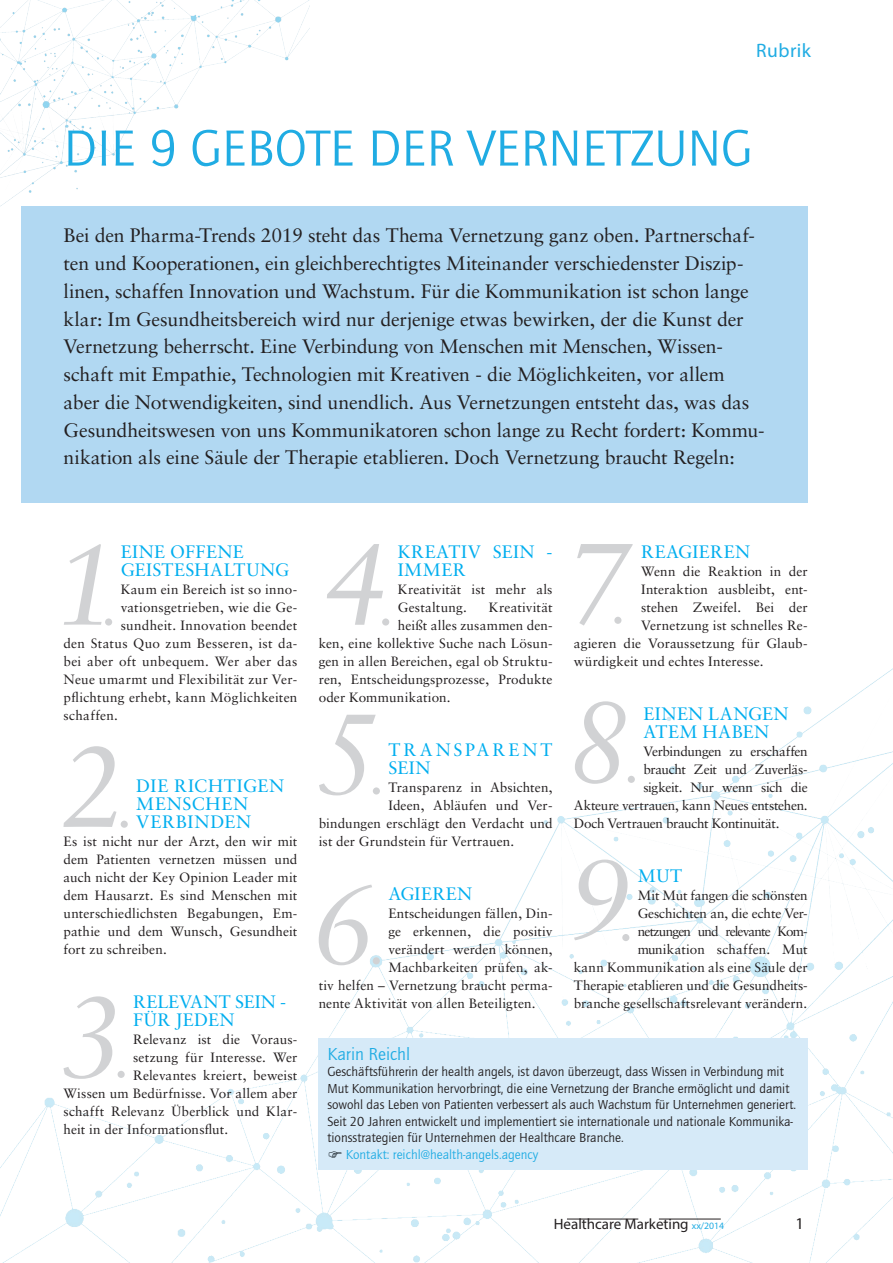
<style>
.page{position:relative;width:893px;height:1263px;background:#fff}
.page>*{position:absolute;margin:0;border:0;box-sizing:border-box;transform-origin:0 0}
.t1{font:52.5px "Quay Itc T";color:#20ace3}
.t2{font:19.5px/27.8px "Sabon LT Std";letter-spacing:-.01em;color:#231f20}
.t3{font:19.5px "Myriad Pro";letter-spacing:.025em;color:#20ace3}
.t4{font:18px/18px "Sabon LT Std";letter-spacing:.025em;color:#00aeef}
.t5{font:18px/18px "Sabon LT Std";letter-spacing:.16em;color:#00aeef}
.t6{font:18px "Quay Itc T";color:#20ace3}
.t7{font:16.5px "Myriad Pro";color:#231f20}
.t8{font:15px "Myriad Pro";color:#231f20}
.t9{font:13.5px/18px "Sabon LT Std";letter-spacing:.005em;color:#231f20;text-align:justify}
.t10{font:13.5px/16.5px "Quay Itc T";color:#231f20}
.t11{font:13.5px "Sabon LT Std";letter-spacing:-.025em;color:#231f20}
.t12{font:13.5px "Sabon LT Std";letter-spacing:.025em;color:#231f20}
.t13{font:13.5px "Sabon LT Std";letter-spacing:-.02em;color:#231f20}
.t14{font:13.5px "Quay Itc T";color:#20ace3}
.s1{font-size:9.75px;color:#20ace3}
</style>
<div class="page">
<img style="left:0;top:668px;width:893px;height:595px">
<img style="left:0;top:0;width:309px;height:206px">
<hr style="left:567px;top:1219px;width:71px;height:1px;background:#231f20">
<hr style="left:659px;top:1219px;width:62px;height:1px;background:#231f20">
<div style="left:21px;top:206px;width:787px;height:297px;background:#b1d8f2"></div>
<div style="left:319px;top:1037px;width:489px;height:132px;background:#d6eaf8"></div>
<svg style="left:63px;top:746px;width:65px;height:82px"></svg>
<svg style="left:319px;top:715px;width:61px;height:80px"></svg>
<svg style="left:319px;top:884px;width:61px;height:81px"></svg>
<svg style="left:577px;top:544px;width:56px;height:81px"></svg>
<svg style="left:575px;top:701px;width:60px;height:83px"></svg>
<svg style="left:574px;top:859px;width:55px;height:82px"></svg>
<svg style="left:64px;top:544px;width:48px;height:81px"></svg>
<svg style="left:63px;top:996px;width:62px;height:83px"></svg>
<svg style="left:327px;top:544px;width:62px;height:81px"></svg>
<h2 class="t3" style="left:756px;top:39px;width:56px">Rubrik</h2>
<h1 class="t1" style="left:63px;top:117px;width:690px">DIE 9 GEBOTE DER VERNETZUNG</h1>
<p class="t2" style="left:64px;top:222px;width:703px">Bei den Pharma-Trends 2019 steht das Thema Vernetzung ganz oben. Partnerschaf&shy;ten und Kooperationen, ein gleichberechtigtes Miteinander verschiedenster Diszip&shy;linen, schaffen Innovation und Wachstum. Für die Kommunikation ist schon lange klar: Im Gesundheitsbereich wird nur derjenige etwas bewirken, der die Kunst der Vernetzung beherrscht. Eine Verbindung von Menschen mit Menschen, Wissen&shy;schaft mit Empathie, Technologien mit Kreativen - die Möglichkeiten, vor allem aber die Notwendigkeiten, sind unendlich. Aus Vernetzungen entsteht das, was das Gesundheitswesen von uns Kommunikatoren schon lange zu Recht fordert: Kommu&shy;nikation als eine Säule der Therapie etablieren. Doch Vernetzung braucht Regeln:</p>
<h3 class="t4" style="left:121px;top:543px;width:170px">EINE OFFENE<br>GEISTESHALTUNG</h3>
<p class="t9" style="left:121px;top:580px;width:178px">Kaum ein Bereich ist so inno-</p>
<p class="t9" style="left:121px;top:598px;width:178px">vationsgetrieben, wie die Ge-</p>
<p class="t9" style="left:121px;top:616px;width:178px">sundheit. Innovation beendet</p>
<p class="t12" style="left:64px;top:635px;width:235px">den Status Quo zum Besseren, ist da-</p>
<p class="t9" style="left:64px;top:652px;width:235px">bei aber oft unbequem. Wer aber das</p>
<p class="t12" style="left:64px;top:671px;width:235px">Neue umarmt und Flexibilität zur Ver-</p>
<p class="t9" style="left:64px;top:688px;width:235px">pflichtung erhebt, kann Möglichkeiten</p>
<p class="t12" style="left:64px;top:707px;width:56px">schaffen.</p>
<h3 class="t4" style="left:136px;top:777px;width:149px">DIE RICHTIGEN<br>MENSCHEN<br>VERBINDEN</h3>
<p class="t9" style="left:64px;top:832px;width:235px">Es ist nicht nur der Arzt, den wir mit dem Patienten vernetzen müssen und auch nicht der Key Opinion Leader mit dem Hausarzt. Es sind Menschen mit unterschiedlichsten Begabungen, Em&shy;pathie und dem Wunsch, Gesundheit fort zu schreiben.</p>
<h3 class="t4" style="left:133px;top:993px;width:155px">RELEVANT SEIN -<br>FÜR JEDEN</h3>
<p class="t9" style="left:133px;top:1030px;width:166px">Relevanz ist die Voraus-</p>
<p class="t9" style="left:133px;top:1048px;width:166px">setzung für Interesse. Wer</p>
<p class="t9" style="left:133px;top:1066px;width:166px">Relevantes kreiert, beweist</p>
<p class="t9" style="left:64px;top:1084px;width:235px">Wissen um Bedürfnisse. Vor allem aber</p>
<p class="t9" style="left:64px;top:1102px;width:235px">schafft Relevanz Überblick und Klar-</p>
<p class="t9" style="left:64px;top:1120px;width:166px">heit in der Informationsflut.</p>
<h3 class="t4" style="left:398px;top:543px;width:156px">KREATIV SEIN -<br>IMMER</h3>
<p class="t9" style="left:398px;top:580px;width:156px">Kreativität ist mehr als<br>Gestaltung.</p>
<p class="t9" style="left:489px;top:598px;width:65px">Kreativität</p>
<p class="t9" style="left:398px;top:616px;width:156px">heißt alles zusammen den-</p>
<p class="t9" style="left:319px;top:634px;width:235px">ken, eine kollektive Suche nach Lösun-</p>
<p class="t9" style="left:319px;top:652px;width:235px">gen in allen Bereichen, egal ob Struktu-</p>
<p class="t9" style="left:319px;top:670px;width:235px">ren, Entscheidungsprozesse, Produkte</p>
<p class="t9" style="left:319px;top:688px;width:133px">oder Kommunikation.</p>
<h3 class="t5" style="left:388px;top:741px;width:166px">TRANSPARENT<br>SEIN</h3>
<p class="t9" style="left:388px;top:778px;width:166px">Transparenz in Absichten,</p>
<p class="t9" style="left:388px;top:796px;width:166px">Ideen, Abläufen und Ver-</p>
<p class="t9" style="left:319px;top:814px;width:235px">bindungen erschlägt den Verdacht und</p>
<p class="t9" style="left:319px;top:832px;width:197px">ist der Grundstein für Vertrauen.</p>
<h3 class="t4" style="left:388px;top:885px;width:85px">AGIEREN</h3>
<p class="t9" style="left:388px;top:904px;width:166px">Entscheidungen fällen, Din-</p>
<p class="t9" style="left:388px;top:922px;width:166px">ge erkennen, die positiv</p>
<p class="t9" style="left:388px;top:940px;width:166px">verändert werden können,</p>
<p class="t9" style="left:388px;top:958px;width:166px">Machbarkeiten prüfen, ak-</p>
<p class="t9" style="left:319px;top:976px;width:235px">tiv helfen – Vernetzung braucht perma-</p>
<p class="t9" style="left:319px;top:994px;width:218px">nente Aktivität von allen Beteiligten.</p>
<h3 class="t4" style="left:641px;top:543px;width:110px">REAGIEREN</h3>
<p class="t9" style="left:641px;top:562px;width:168px">Wenn die Reaktion in der</p>
<p class="t9" style="left:641px;top:580px;width:168px">Interaktion ausbleibt, ent-</p>
<p class="t9" style="left:641px;top:598px;width:168px">stehen Zweifel. Bei der</p>
<p class="t9" style="left:641px;top:616px;width:168px">Vernetzung ist schnelles Re-</p>
<p class="t9" style="left:574px;top:634px;width:235px">agieren die Voraussetzung für Glaub-</p>
<p class="t9" style="left:574px;top:652px;width:191px">würdigkeit und echtes Interesse.</p>
<h3 class="t4" style="left:643px;top:705px;width:147px">EINEN LANGEN<br>ATEM HABEN</h3>
<p class="t11" style="left:643px;top:743px;width:166px">Verbindungen zu erschaffen</p>
<p class="t11" style="left:643px;top:761px;width:166px">braucht Zeit und Zuverläs-</p>
<p class="t11" style="left:643px;top:779px;width:166px">sigkeit. Nur wenn sich die</p>
<p class="t13" style="left:574px;top:797px;width:235px">Akteure vertrauen, kann Neues entstehen.</p>
<p class="t11" style="left:574px;top:815px;width:207px">Doch Vertrauen braucht Kontinuität.</p>
<h3 class="t4" style="left:638px;top:867px;width:46px">MUT</h3>
<p class="t9" style="left:574px;top:886px;width:235px;text-align:right">Mit Mut fangen die schönsten Geschichten an, die echte Ver-<br>netzungen und relevante Kom&shy;munikation schaffen. Mut<br>kann Kommunikation als eine Säule der Therapie etablieren und die Gesundheits&shy;branche gesellschaftsrelevant verändern.</p>
<h3 class="t6" style="left:327px;top:1043px;width:84px">Karin Reichl</h3>
<p class="t10" style="left:327px;top:1063px;width:470px">Geschäftsführerin der health angels, ist davon überzeugt, dass Wissen in Verbindung mit Mut Kommunikation hervorbringt, die eine Vernetzung der Branche ermöglicht und damit sowohl das Leben von Patienten verbessert als auch Wachstum für Unternehmen generiert.<br>Seit 20 Jahren entwickelt und implementiert sie internationale und nationale Kommunika&shy;tionsstrategien für Unternehmen der Healthcare Branche.</p>
<p class="t14" style="left:346px;top:1146px;width:194px">Kontakt: reichl@health-angels.agency</p>
<p class="t8" style="left:554px;top:1214px;width:172px">Healthcare Marketing <span class="s1">xx/2014</span></p>
<p class="t7" style="left:796px;top:1213px;width:10px">1</p>
</div>
